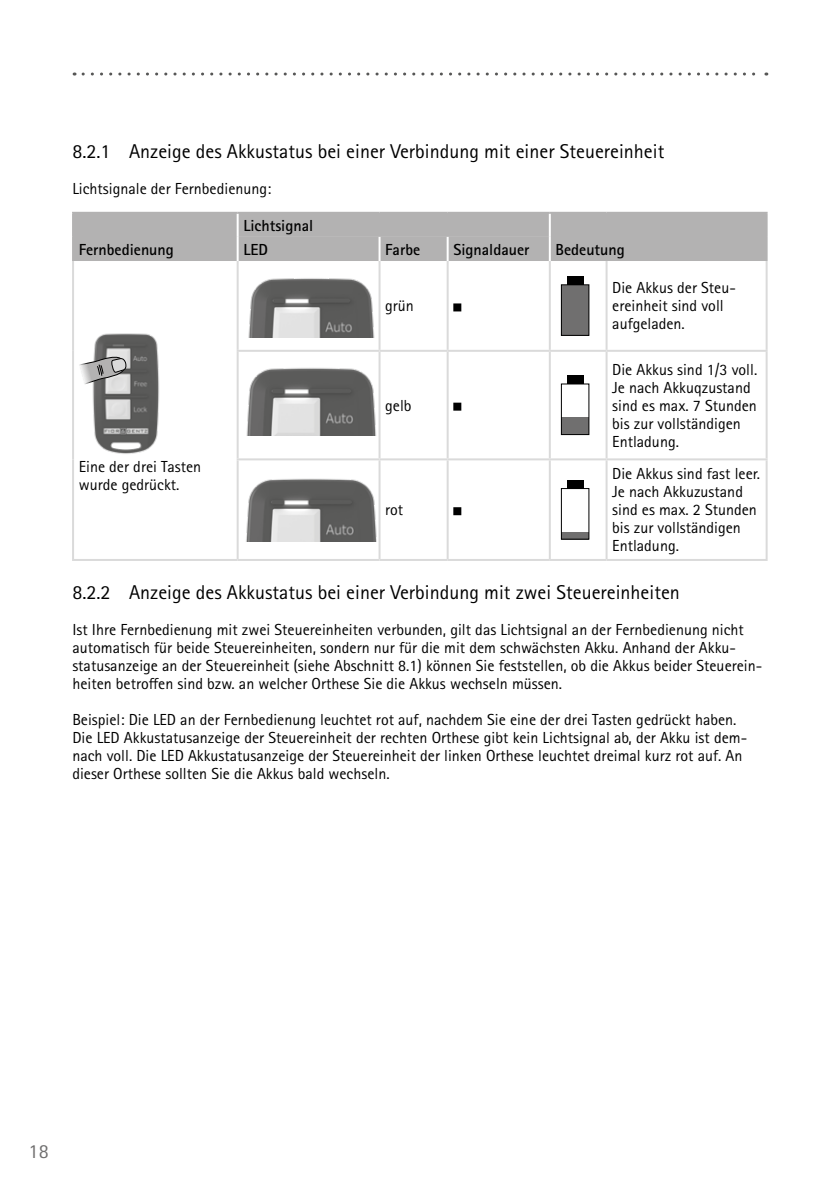
<style>
.page{position:relative;width:840px;height:1191px;background:#fff}
.page>*{position:absolute;margin:0;border:0;box-sizing:border-box;transform-origin:0 0}
.t1{font:20px "Rotis Sans Serif Pro";color:#000}
.t2{font:20px "Rotis Sans Serif Pro";color:#706f6f}
.t3{font:16px/18px "Rotis Sans Serif Pro";color:#000}
.t4{font:700 16px/23.4px "Rotis Sans Serif Pro";color:#000}
</style>
<div class="page">
<svg style="left:83px;top:73px;width:683px;height:3px"></svg>
<div style="left:74px;top:214px;width:691px;height:47px;background:#b3b2b2"></div>
<hr style="left:72px;top:212px;width:165px;height:2px;background:#b3b2b2">
<hr style="left:72px;top:214px;width:2px;height:23px;background:#b3b2b2">
<hr style="left:72px;top:237px;width:2px;height:24px;background:#b3b2b2">
<hr style="left:237px;top:212px;width:142px;height:2px;background:#b3b2b2">
<hr style="left:379px;top:212px;width:68px;height:2px;background:#b3b2b2">
<hr style="left:447px;top:212px;width:102px;height:2px;background:#b3b2b2">
<hr style="left:549px;top:212px;width:57px;height:2px;background:#b3b2b2">
<hr style="left:606px;top:212px;width:161px;height:2px;background:#b3b2b2">
<hr style="left:765px;top:214px;width:2px;height:23px;background:#b3b2b2">
<hr style="left:765px;top:237px;width:2px;height:24px;background:#b3b2b2">
<hr style="left:236px;top:214px;width:2px;height:23px;background:#fff">
<hr style="left:548px;top:214px;width:2px;height:23px;background:#fff">
<hr style="left:236px;top:237px;width:2px;height:24px;background:#fff">
<hr style="left:378px;top:237px;width:2px;height:24px;background:#fff">
<hr style="left:446px;top:237px;width:2px;height:24px;background:#fff">
<hr style="left:548px;top:237px;width:2px;height:24px;background:#fff">
<hr style="left:72px;top:261px;width:2px;height:90px;background:#dadada">
<hr style="left:72px;top:351px;width:2px;height:108px;background:#dadada">
<hr style="left:72px;top:459px;width:2px;height:100px;background:#dadada">
<hr style="left:72px;top:559px;width:165px;height:2px;background:#dadada">
<hr style="left:236px;top:261px;width:2px;height:89px;background:#dadada">
<hr style="left:378px;top:261px;width:2px;height:89px;background:#dadada">
<hr style="left:446px;top:261px;width:2px;height:89px;background:#dadada">
<hr style="left:548px;top:261px;width:2px;height:89px;background:#dadada">
<hr style="left:605px;top:261px;width:2px;height:89px;background:#dadada">
<hr style="left:765px;top:261px;width:2px;height:89px;background:#dadada">
<hr style="left:236px;top:350px;width:143px;height:2px;background:#dadada">
<hr style="left:236px;top:352px;width:2px;height:106px;background:#dadada">
<hr style="left:379px;top:350px;width:68px;height:2px;background:#dadada">
<hr style="left:378px;top:352px;width:2px;height:106px;background:#dadada">
<hr style="left:447px;top:350px;width:102px;height:2px;background:#dadada">
<hr style="left:446px;top:352px;width:2px;height:106px;background:#dadada">
<hr style="left:549px;top:350px;width:57px;height:2px;background:#dadada">
<hr style="left:548px;top:352px;width:2px;height:106px;background:#dadada">
<hr style="left:606px;top:350px;width:161px;height:2px;background:#dadada">
<hr style="left:605px;top:352px;width:2px;height:106px;background:#dadada">
<hr style="left:765px;top:352px;width:2px;height:106px;background:#dadada">
<hr style="left:236px;top:458px;width:143px;height:2px;background:#dadada">
<hr style="left:236px;top:460px;width:2px;height:99px;background:#dadada">
<hr style="left:379px;top:458px;width:68px;height:2px;background:#dadada">
<hr style="left:378px;top:460px;width:2px;height:99px;background:#dadada">
<hr style="left:447px;top:458px;width:102px;height:2px;background:#dadada">
<hr style="left:446px;top:460px;width:2px;height:99px;background:#dadada">
<hr style="left:549px;top:458px;width:57px;height:2px;background:#dadada">
<hr style="left:548px;top:460px;width:2px;height:99px;background:#dadada">
<hr style="left:606px;top:458px;width:161px;height:2px;background:#dadada">
<hr style="left:605px;top:460px;width:2px;height:99px;background:#dadada">
<hr style="left:765px;top:460px;width:2px;height:99px;background:#dadada">
<hr style="left:237px;top:559px;width:142px;height:2px;background:#dadada">
<hr style="left:379px;top:559px;width:68px;height:2px;background:#dadada">
<hr style="left:447px;top:559px;width:102px;height:2px;background:#dadada">
<hr style="left:549px;top:559px;width:57px;height:2px;background:#dadada">
<hr style="left:606px;top:559px;width:161px;height:2px;background:#dadada">
<img style="left:92px;top:333px;width:68px;height:121px">
<svg style="left:79px;top:355px;width:47px;height:32px"></svg>
<img style="left:248px;top:274px;width:131px;height:64px">
<div style="left:453px;top:303px;width:8px;height:8px;background:#000"></div>
<div style="left:561px;top:285px;width:27px;height:50px;background:#706f6f"></div>
<div style="left:561px;top:284px;width:27px;height:51px;border:1px solid #000"></div>
<div style="left:566px;top:276px;width:17px;height:8px;background:#000"></div>
<img style="left:246px;top:363px;width:133px;height:72px">
<div style="left:453px;top:403px;width:8px;height:8px;background:#000"></div>
<div style="left:561px;top:417px;width:27px;height:18px;background:#706f6f"></div>
<div style="left:561px;top:384px;width:27px;height:51px;border:1px solid #000"></div>
<div style="left:566px;top:375px;width:17px;height:9px;background:#000"></div>
<img style="left:246px;top:478px;width:133px;height:63px">
<div style="left:453px;top:507px;width:8px;height:8px;background:#000"></div>
<div style="left:561px;top:532px;width:27px;height:7px;background:#706f6f"></div>
<div style="left:561px;top:488px;width:27px;height:51px;border:1px solid #000"></div>
<div style="left:566px;top:480px;width:17px;height:8px;background:#000"></div>
<p class="t1" style="left:72px;top:139px;width:593px">8.2.1 Anzeige des Akkustatus bei einer Verbindung mit einer Steuereinheit</p>
<p class="t3" style="left:72px;top:179px;width:200px">Lichtsignale der Fernbedienung:</p>
<p class="t4" style="left:79px;top:238px;width:97px">Fernbedienung</p>
<p class="t4" style="left:243px;top:214px;width:71px">Lichtsignal<br>LED</p>
<p class="t4" style="left:385px;top:237px;width:36px">Farbe</p>
<p class="t4" style="left:453px;top:237px;width:78px">Signaldauer</p>
<p class="t4" style="left:555px;top:238px;width:71px">Bedeutung</p>
<p class="t3" style="left:385px;top:297px;width:30px">grün</p>
<p class="t3" style="left:385px;top:396px;width:28px">gelb</p>
<p class="t3" style="left:612px;top:279px;width:125px">Die Akkus der Steu&shy;ereinheit sind voll aufgeladen.</p>
<p class="t3" style="left:612px;top:360px;width:146px">Die Akkus sind 1/3 voll.<br>Je nach Akkuqzustand sind es max. 7 Stunden bis zur vollständigen<br>Entladung.</p>
<p class="t3" style="left:79px;top:458px;width:124px">Eine der drei Tasten wurde gedrückt.</p>
<p class="t3" style="left:612px;top:465px;width:149px">Die Akkus sind fast leer.<br>Je nach Akkuzustand sind es max. 2 Stunden bis zur vollständigen<br>Entladung.</p>
<p class="t1" style="left:72px;top:580px;width:608px">8.2.2 Anzeige des Akkustatus bei einer Verbindung mit zwei Steuereinheiten</p>
<p class="t3" style="left:72px;top:620px;width:691px">Ist Ihre Fernbedienung mit zwei Steuereinheiten verbunden, gilt das Lichtsignal an der Fernbedienung nicht automatisch für beide Steuereinheiten, sondern nur für die mit dem schwächsten Akku. Anhand der Akku&shy;statusanzeige an der Steuereinheit (siehe Abschnitt 8.1) können Sie feststellen, ob die Akkus beider Steuerein&shy;heiten betroffen sind bzw. an welcher Orthese Sie die Akkus wechseln müssen.</p>
<p class="t3" style="left:72px;top:710px;width:676px">Beispiel: Die LED an der Fernbedienung leuchtet rot auf, nachdem Sie eine der drei Tasten gedrückt haben.<br>Die LED Akkustatusanzeige der Steuereinheit der rechten Orthese gibt kein Lichtsignal ab, der Akku ist dem&shy;nach voll. Die LED Akkustatusanzeige der Steuereinheit der linken Orthese leuchtet dreimal kurz rot auf. An dieser Orthese sollten Sie die Akkus bald wechseln.</p>
<p class="t3" style="left:385px;top:501px;width:20px">rot</p>
<p class="t2" style="left:29px;top:1139px;width:21px">18</p>
</div>
